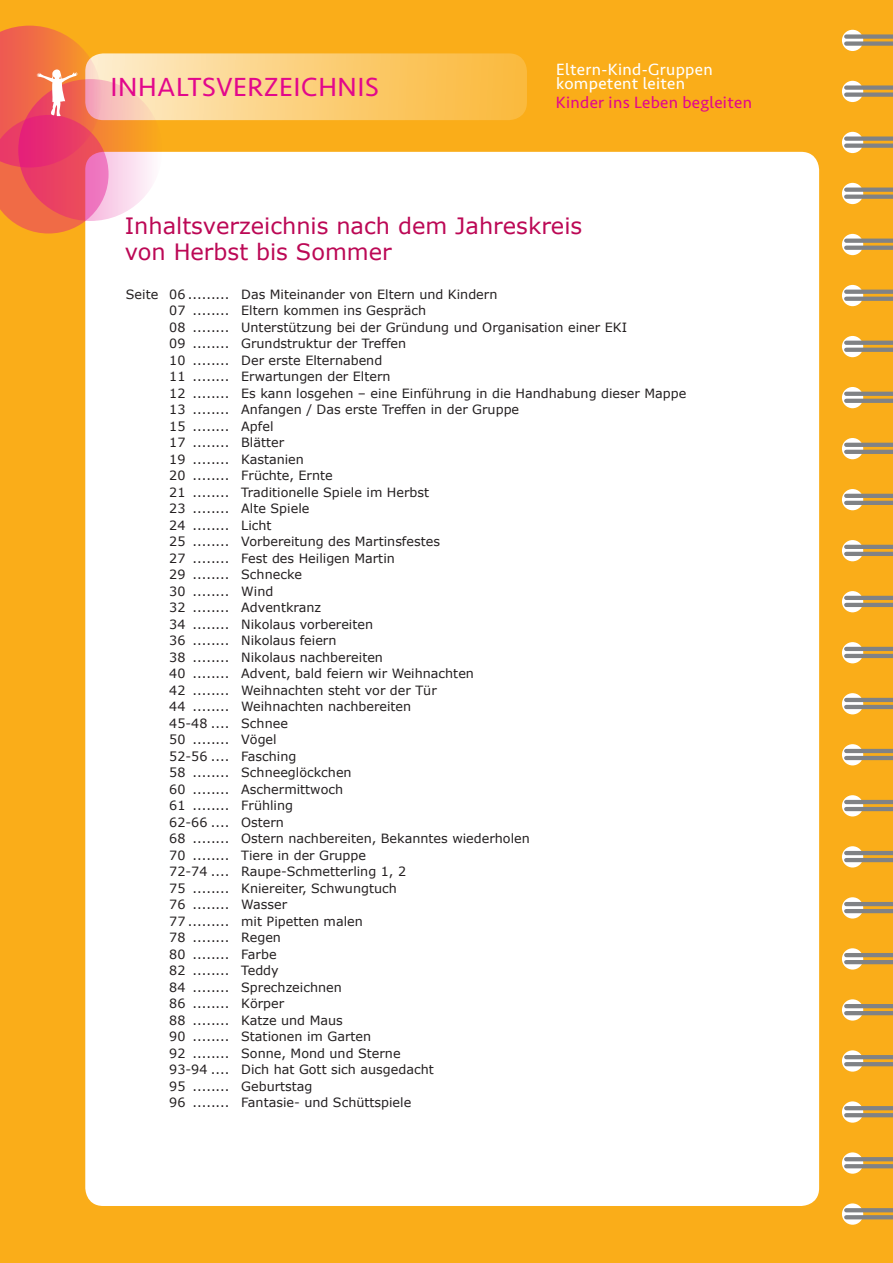
<style>
.page{position:relative;width:893px;height:1263px;background:#faad19}
.page>*{position:absolute;margin:0;border:0;box-sizing:border-box;transform-origin:0 0}
.t1{font:27.15px "Seravek Basic";letter-spacing:.02em;color:#e2078c}
.t2{font:22.5px/25.5px "Verdana";color:#bc0855}
.t3{font:16.95px/14px "Seravek Basic";letter-spacing:.02em;color:#fff}
.t4{font:16.95px "Seravek Basic";letter-spacing:.02em;color:#e2078c}
.t5{font:12.75px/16.5px "Verdana";color:#231f20}
</style>
<div class="page">
<div style="left:85px;top:152px;width:734px;height:1054px;background:#fff;border-radius:18px"></div>
<div style="left:85px;top:53px;width:442px;height:67px;background:linear-gradient(to right,#fdeccb,#fab735);border-radius:18px"></div>
<svg style="left:18px;top:79px;width:144px;height:142px"></svg>
<svg style="left:0;top:26px;width:109px;height:207px;background:#ef6e63"></svg>
<div style="left:842px;top:30px;width:21px;height:21px;background:#fff;border-radius:50%"></div>
<div style="left:846px;top:41px;width:47px;height:5px;background:#808285"></div>
<div style="left:846px;top:34px;width:47px;height:5px;background:#808285"></div>
<div style="left:842px;top:81px;width:21px;height:21px;background:#fff;border-radius:50%"></div>
<div style="left:846px;top:92px;width:47px;height:5px;background:#808285"></div>
<div style="left:846px;top:85px;width:47px;height:5px;background:#808285"></div>
<svg style="left:842px;top:132px;width:21px;height:21px"></svg>
<svg style="left:846px;top:144px;width:47px;height:4px"></svg>
<div style="left:846px;top:136px;width:47px;height:5px;background:#808285"></div>
<svg style="left:842px;top:183px;width:21px;height:21px"></svg>
<svg style="left:846px;top:195px;width:47px;height:4px"></svg>
<svg style="left:846px;top:188px;width:47px;height:4px"></svg>
<svg style="left:842px;top:234px;width:21px;height:21px"></svg>
<svg style="left:846px;top:246px;width:47px;height:4px"></svg>
<svg style="left:846px;top:239px;width:47px;height:4px"></svg>
<svg style="left:842px;top:285px;width:21px;height:21px"></svg>
<svg style="left:846px;top:297px;width:47px;height:4px"></svg>
<svg style="left:846px;top:290px;width:47px;height:4px"></svg>
<svg style="left:842px;top:336px;width:21px;height:21px"></svg>
<hr style="left:846px;top:348px;width:47px;height:4px;background:#808285">
<svg style="left:846px;top:341px;width:47px;height:4px"></svg>
<svg style="left:842px;top:387px;width:21px;height:21px"></svg>
<hr style="left:846px;top:399px;width:47px;height:4px;background:#808285">
<hr style="left:846px;top:392px;width:47px;height:4px;background:#808285">
<svg style="left:842px;top:438px;width:21px;height:21px"></svg>
<hr style="left:846px;top:450px;width:47px;height:4px;background:#808285">
<hr style="left:846px;top:443px;width:47px;height:4px;background:#808285">
<svg style="left:842px;top:489px;width:21px;height:21px"></svg>
<hr style="left:846px;top:501px;width:47px;height:4px;background:#808285">
<hr style="left:846px;top:494px;width:47px;height:4px;background:#808285">
<svg style="left:842px;top:540px;width:21px;height:21px"></svg>
<hr style="left:846px;top:552px;width:47px;height:4px;background:#808285">
<hr style="left:846px;top:545px;width:47px;height:4px;background:#808285">
<svg style="left:842px;top:591px;width:21px;height:21px"></svg>
<hr style="left:846px;top:603px;width:47px;height:4px;background:#808285">
<hr style="left:846px;top:596px;width:47px;height:4px;background:#808285">
<svg style="left:842px;top:642px;width:21px;height:21px"></svg>
<hr style="left:846px;top:654px;width:47px;height:4px;background:#808285">
<hr style="left:846px;top:647px;width:47px;height:4px;background:#808285">
<svg style="left:842px;top:693px;width:21px;height:21px"></svg>
<hr style="left:846px;top:705px;width:47px;height:4px;background:#808285">
<hr style="left:846px;top:698px;width:47px;height:4px;background:#808285">
<svg style="left:842px;top:744px;width:21px;height:21px"></svg>
<hr style="left:846px;top:756px;width:47px;height:4px;background:#808285">
<hr style="left:846px;top:749px;width:47px;height:4px;background:#808285">
<svg style="left:842px;top:795px;width:21px;height:21px"></svg>
<hr style="left:846px;top:807px;width:47px;height:4px;background:#808285">
<hr style="left:846px;top:800px;width:47px;height:4px;background:#808285">
<svg style="left:842px;top:846px;width:21px;height:21px"></svg>
<hr style="left:846px;top:858px;width:47px;height:4px;background:#808285">
<hr style="left:846px;top:851px;width:47px;height:4px;background:#808285">
<svg style="left:842px;top:897px;width:21px;height:21px"></svg>
<hr style="left:846px;top:909px;width:47px;height:4px;background:#808285">
<hr style="left:846px;top:902px;width:47px;height:4px;background:#808285">
<svg style="left:842px;top:948px;width:21px;height:21px"></svg>
<hr style="left:846px;top:960px;width:47px;height:4px;background:#808285">
<hr style="left:846px;top:953px;width:47px;height:4px;background:#808285">
<svg style="left:842px;top:999px;width:21px;height:21px"></svg>
<hr style="left:846px;top:1011px;width:47px;height:4px;background:#808285">
<hr style="left:846px;top:1004px;width:47px;height:4px;background:#808285">
<svg style="left:842px;top:1050px;width:21px;height:21px"></svg>
<hr style="left:846px;top:1062px;width:47px;height:4px;background:#808285">
<hr style="left:846px;top:1055px;width:47px;height:4px;background:#808285">
<svg style="left:842px;top:1101px;width:21px;height:22px"></svg>
<hr style="left:846px;top:1113px;width:47px;height:4px;background:#808285">
<hr style="left:846px;top:1106px;width:47px;height:4px;background:#808285">
<svg style="left:842px;top:1152px;width:21px;height:22px"></svg>
<svg style="left:846px;top:1164px;width:47px;height:4px"></svg>
<hr style="left:846px;top:1157px;width:47px;height:4px;background:#808285">
<svg style="left:842px;top:1203px;width:21px;height:22px"></svg>
<svg style="left:846px;top:1215px;width:47px;height:4px"></svg>
<svg style="left:846px;top:1208px;width:47px;height:4px"></svg>
<h1 class="t1" style="left:111px;top:71px;width:270px">InHALTSVERZEICHN IS</h1>
<h3 class="t3" style="left:556px;top:63px;width:158px">Eltern-Kind-Gruppen kompetent leiten</h3>
<h3 class="t4" style="left:556px;top:92px;width:198px">Kinder ins Leben begleiten</h3>
<h2 class="t2" style="left:125px;top:213px;width:459px">Inhaltsverzeichnis nach dem Jahreskreis von Herbst bis Sommer</h2>
<p class="t5" style="left:126px;top:286px;width:34px">Seite</p>
<p class="t5" style="left:169px;top:286px;width:518px">06 ......... Das Miteinander von Eltern und Kindern<br>07 ........ Eltern kommen ins Gespräch<br>08 ........ Unterstützung bei der Gründung und Organisation einer EKI<br>09 ........ Grundstruktur der Treffen<br>10 ........ Der erste Elternabend<br>11 ........ Erwartungen der Eltern<br>12 ........ Es kann losgehen – eine Einführung in die Handhabung dieser Mappe<br>13 ........ Anfangen / Das erste Treffen in der Gruppe<br>15 ........ Apfel<br>17 ........ Blätter<br>19 ........ Kastanien<br>20 ........ Früchte, Ernte<br>21 ........ Traditionelle Spiele im Herbst<br>23 ........ Alte Spiele<br>24 ........ Licht<br>25 ........ Vorbereitung des Martinsfestes<br>27 ........ Fest des Heiligen Martin<br>29 ........ Schnecke<br>30 ........ Wind<br>32 ........ Adventkranz<br>34 ........ Nikolaus vorbereiten<br>36 ........ Nikolaus feiern<br>38 ........ Nikolaus nachbereiten<br>40 ........ Advent, bald feiern wir Weihnachten<br>42 ........ Weihnachten steht vor der Tür<br>44 ........ Weihnachten nachbereiten<br>45-48 .... Schnee<br>50 ........ Vögel<br>52-56 .... Fasching<br>58 ........ Schneeglöckchen<br>60 ........ Aschermittwoch<br>61 ........ Frühling<br>62-66 .... Ostern<br>68 ........ Ostern nachbereiten, Bekanntes wiederholen<br>70 ........ Tiere in der Gruppe<br>72-74 .... Raupe-Schmetterling 1, 2<br>75 ........ Kniereiter, Schwungtuch<br>76 ........ Wasser<br>77 ......... mit Pipetten malen<br>78 ........ Regen<br>80 ........ Farbe<br>82 ........ Teddy<br>84 ........ Sprechzeichnen<br>86 ........ Körper<br>88 ........ Katze und Maus<br>90 ........ Stationen im Garten<br>92 ........ Sonne, Mond und Sterne<br>93-94 .... Dich hat Gott sich ausgedacht<br>95 ........ Geburtstag<br>96 ........ Fantasie- und Schüttspiele</p>
</div>
